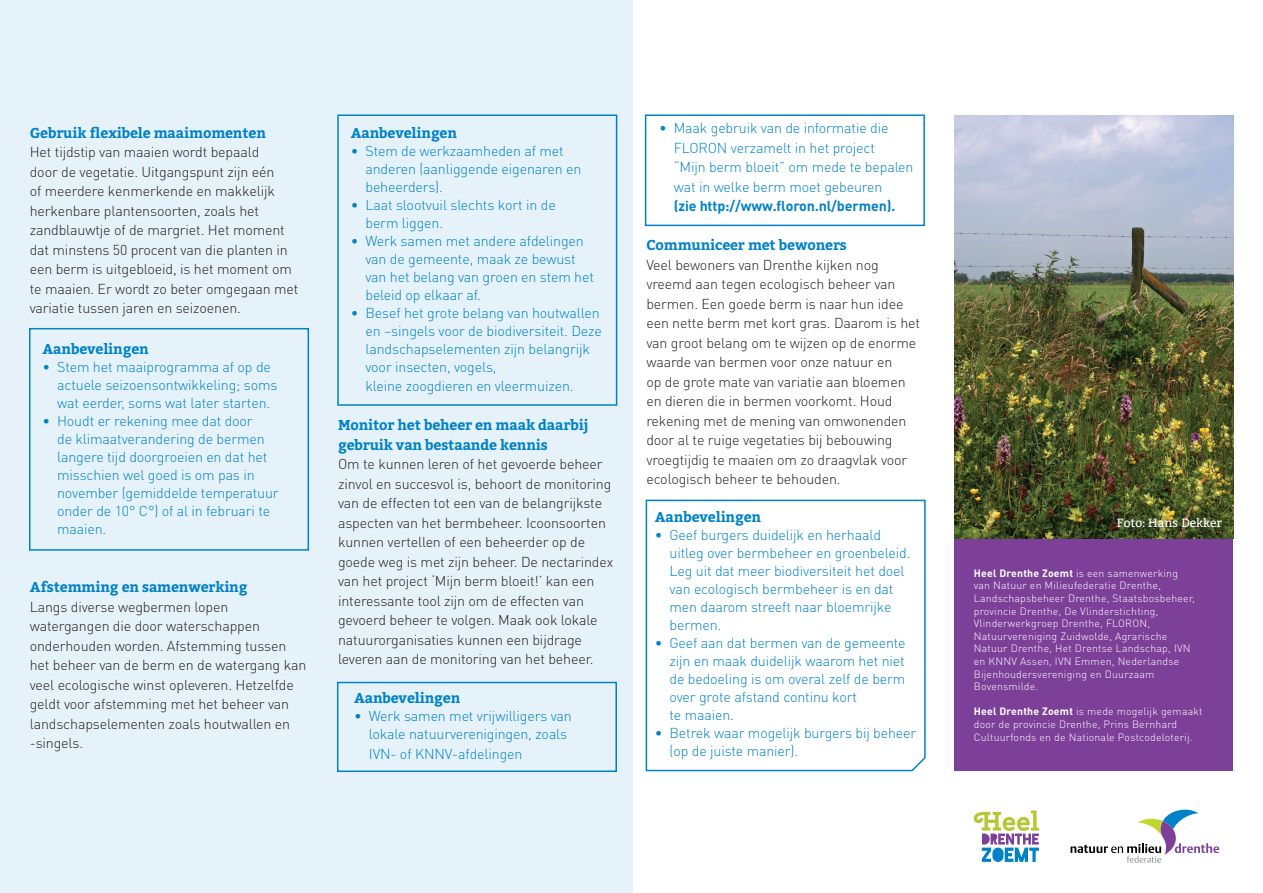
<style>
.page{position:relative;width:1263px;height:893px;background:#fff}
.page>*{position:absolute;margin:0;border:0;box-sizing:border-box;transform-origin:0 0}
.t1{font:300 14.25px/19.5px "DINOT";letter-spacing:-.01em;color:#231f20}
.t2{font:300 14.25px/18px "DINOT";letter-spacing:-.01em;color:#0082c8}
.t3{font:700 14.25px/19.5px "Bitter";letter-spacing:-.01em;color:#0082c8}
.t4{font:700 14.25px "DINOT";letter-spacing:-.01em;color:#0082c8}
.t5{font:12px "Bitter";color:#fff}
.t6{font:300 10.5px/12.6px "DINOT";letter-spacing:.02em;color:#fff}
.s1{font-weight:700}
</style>
<div class="page">
<svg style="left:974px;top:810px;width:65px;height:52px"></svg>
<svg style="left:1070px;top:810px;width:149px;height:53px"></svg>
<div style="left:955px;top:427px;width:278px;height:343px;background:#7c4099"></div>
<img style="left:955px;top:115px;width:278px;height:424px">
<div style="left:0;top:0;width:632px;height:893px;background:#e6f2f9"></div>
<div style="left:337px;top:114px;width:280px;height:292px;border:2px solid #0082c8"></div>
<div style="left:337px;top:682px;width:280px;height:90px;border:2px solid #0082c8"></div>
<div style="left:645px;top:114px;width:280px;height:112px;border:2px solid #0082c8"></div>
<svg style="left:645px;top:499px;width:281px;height:273px"></svg>
<div style="left:29px;top:328px;width:280px;height:223px;border:2px solid #0082c8"></div>
<p class="t3" style="left:30px;top:123px;width:238px">Gebruik flexibele maaimomenten</p>
<p class="t1" style="left:30px;top:142px;width:270px">Het tijdstip van maaien wordt bepaald<br>door de vegetatie. Uitgangspunt zijn eén<br>of meerdere kenmerkende en makkelijk herkenbare plantensoorten, zoals het zandblauwtje of de margriet. Het moment dat minstens 50 procent van die planten in een berm is uitgebloeid, is het moment om te maaien. Er wordt zo beter omgegaan met variatie tussen jaren en seizoenen.</p>
<p class="t3" style="left:43px;top:339px;width:108px">Aanbevelingen</p>
<p class="t2" style="left:57px;top:357px;width:222px;text-indent:-15px">• Stem het maaiprogramma af op de actuele seizoensontwikkeling; soms wat eerder, soms wat later starten.</p>
<p class="t2" style="left:57px;top:411px;width:223px;text-indent:-15px">• Houdt er rekening mee dat door<br>de klimaatverandering de bermen langere tijd doorgroeien en dat het misschien wel goed is om pas in november (gemiddelde temperatuur onder de 10° C°) of al in februari te maaien.</p>
<p class="t3" style="left:30px;top:578px;width:219px">Afstemming en samenwerking</p>
<p class="t1" style="left:30px;top:596px;width:278px">Langs diverse wegbermen lopen watergangen die door waterschappen onderhouden worden. Afstemming tussen het beheer van de berm en de watergang kan veel ecologische winst opleveren. Hetzelfde geldt voor afstemming met het beheer van landschapselementen zoals houtwallen en -singels.</p>
<p class="t3" style="left:351px;top:123px;width:108px">Aanbevelingen</p>
<p class="t2" style="left:365px;top:141px;width:217px;text-indent:-15px">• Stem de werkzaamheden af met anderen (aanliggende eigenaren en beheerders).</p>
<p class="t2" style="left:365px;top:195px;width:192px;text-indent:-15px">• Laat slootvuil slechts kort in de berm liggen.</p>
<p class="t2" style="left:365px;top:231px;width:230px;text-indent:-15px">• Werk samen met andere afdelingen van de gemeente, maak ze bewust van het belang van groen en stem het beleid op elkaar af.</p>
<p class="t2" style="left:365px;top:303px;width:238px;text-indent:-15px">• Besef het grote belang van houtwallen en –singels voor de biodiversiteit. Deze landschapselementen zijn belangrijk voor insecten, vogels,</p>
<p class="t2" style="left:365px;top:377px;width:210px">kleine zoogdieren en vleermuizen.</p>
<p class="t3" style="left:338px;top:416px;width:252px">Monitor het beheer en maak daarbij gebruik van bestaande kennis</p>
<p class="t1" style="left:338px;top:454px;width:277px">Om te kunnen leren of het gevoerde beheer zinvol en succesvol is, behoort de monitoring van de effecten tot een van de belangrijkste aspecten van het bermbeheer. Icoonsoorten kunnen vertellen of een beheerder op de goede weg is met zijn beheer. De nectarindex van het project ‘Mijn berm bloeit!’ kan een interessante tool zijn om de effecten van gevoerd beheer te volgen. Maak ook lokale natuurorganisaties kunnen een bijdrage leveren aan de monitoring van het beheer.</p>
<p class="t3" style="left:354px;top:689px;width:108px">Aanbevelingen</p>
<p class="t2" style="left:369px;top:707px;width:204px;text-indent:-15px">• Werk samen met vrijwilligers van lokale natuurverenigingen, zoals</p>
<p class="t2" style="left:369px;top:744px;width:155px">IVN- of KNNV-afdelingen</p>
<p class="t2" style="left:674px;top:118px;width:241px;line-height:19.5px;text-indent:-15px">• Maak gebruik van de informatie die FLORON verzamelt in het project<br>“Mijn berm bloeit” om mede te bepalen wat in welke berm moet gebeuren</p>
<p class="t4" style="left:674px;top:196px;width:223px">(zie http://www.floron.nl/bermen).</p>
<p class="t3" style="left:646px;top:235px;width:202px">Communiceer met bewoners</p>
<p class="t1" style="left:646px;top:254px;width:275px">Veel bewoners van Drenthe kijken nog vreemd aan tegen ecologisch beheer van bermen. Een goede berm is naar hun idee een nette berm met kort gras. Daarom is het van groot belang om te wijzen op de enorme waarde van bermen voor onze natuur en<br>op de grote mate van variatie aan bloemen en dieren die in bermen voorkomt. Houd rekening met de mening van omwonenden door al te ruige vegetaties bij bebouwing vroegtijdig te maaien om zo draagvlak voor ecologisch beheer te behouden.</p>
<p class="t3" style="left:655px;top:507px;width:108px">Aanbevelingen</p>
<p class="t2" style="left:669px;top:525px;width:242px;text-indent:-15px">• Geef burgers duidelijk en herhaald uitleg over bermbeheer en groenbeleid.<br>Leg uit dat meer biodiversiteit het doel van ecologisch bermbeheer is en dat men daarom streeft naar bloemrijke bermen.</p>
<p class="t2" style="left:669px;top:633px;width:238px;text-indent:-15px">• Geef aan dat bermen van de gemeente zijn en maak duidelijk waarom het niet de bedoeling is om overal zelf de berm over grote afstand continu kort<br>te maaien.</p>
<p class="t2" style="left:669px;top:723px;width:248px;text-indent:-15px">• Betrek waar mogelijk burgers bij beheer (op de juiste manier).</p>
<p class="t5" style="left:1117px;top:516px;width:107px">Foto: Hans Dekker</p>
<p class="t6" style="left:974px;top:566px;width:223px"><span class="s1">Heel Drenthe Zoemt</span> is een samenwerking van Natuur en Milieufederatie Drenthe, Landschapsbeheer Drenthe, Staatsbosbeheer, provincie Drenthe, De Vlinderstichting, Vlinderwerkgroep Drenthe, FLORON, Natuurvereniging Zuidwolde, Agrarische Natuur Drenthe, Het Drentse Landschap, IVN en KNNV Assen, IVN Emmen, Nederlandse Bijenhoudersvereniging en Duurzaam Bovensmilde.</p>
<p class="t6" style="left:974px;top:705px;width:230px"><span class="s1">Heel Drenthe Zoemt</span> is mede mogelijk gemaakt door de provincie Drenthe, Prins Bernhard<br>Cultuurfonds en de Nationale Postcodeloterij.</p>
</div>
